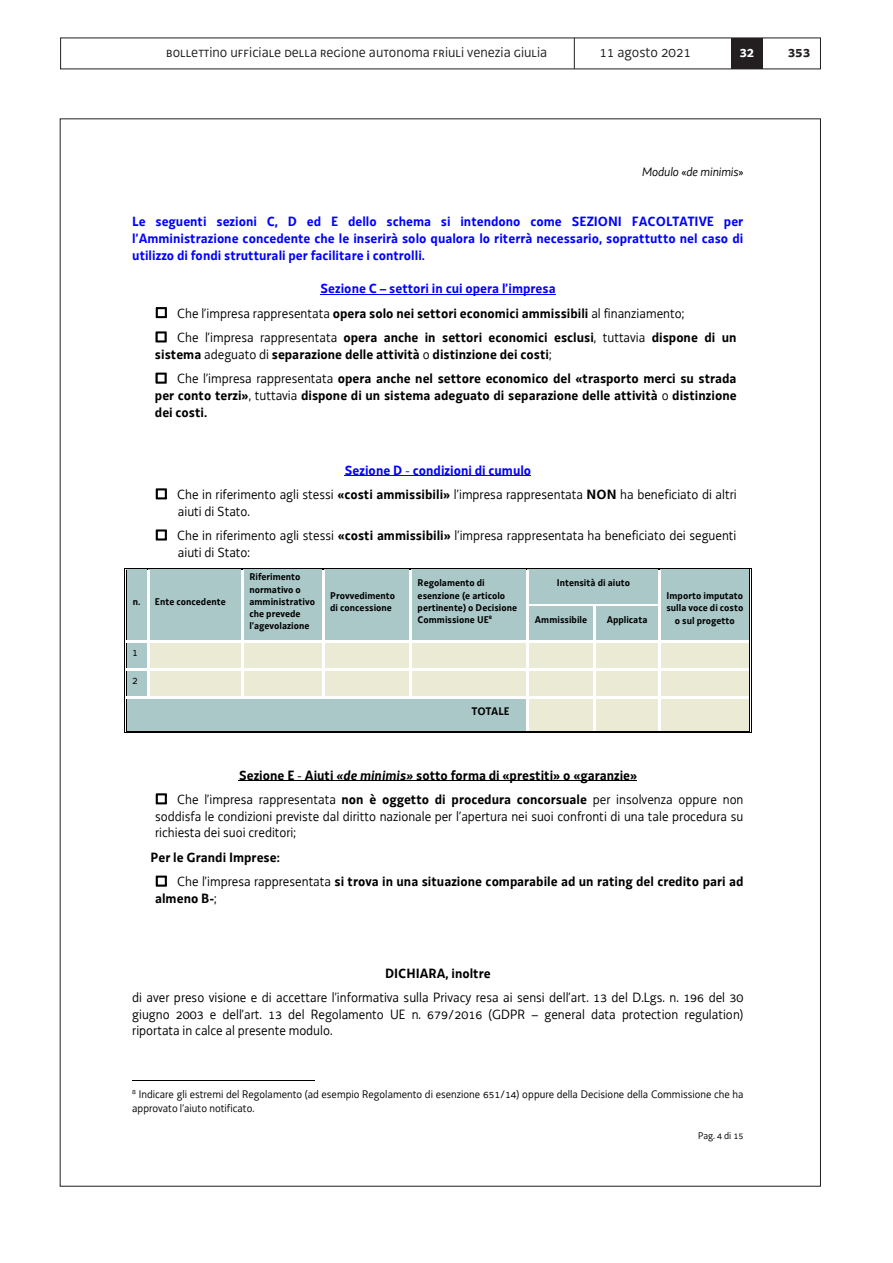
<style>
.page{position:relative;width:893px;height:1263px;background:#fff}
.page>*{position:absolute;margin:0;border:0;box-sizing:border-box;transform-origin:0 0}
.t1{font:15px "Decima UNI";color:#231f20}
.t2{font:15px "Decima WE";color:#231f20}
.t3{font:700 15px "Decima WE";color:#231f20}
.t4{font:700 15px "Decima WE";color:#fff}
.t5{font:13.95px/16.8px "Decima WE";color:#000}
.t6{font:700 13.95px/16.8px "Decima WE";color:#000}
.t7{font:700 13.95px/16.8px "Decima WE";color:#00f;text-align:justify}
.t8{font:italic 12.75px "Decima WE";color:#000}
.t9{font:11.4px/13.8px "Decima WE";color:#000}
.t10{font:700 11.4px "Decima WE";color:#000}
.t11{font:700 10.05px/12.1px "Decima WE";color:#000}
.t12{font:10.05px "Decima WE";color:#000}
.s1{font-style:normal}
.s2{font-weight:700}
.s3{font-weight:400}
.s4{font-style:italic}
</style>
<div class="page">
<div style="left:731px;top:38px;width:32px;height:31px;background:#231f20"></div>
<hr style="left:574px;top:38px;width:1px;height:31px;background:#231f20">
<hr style="left:320px;top:294px;width:236px;height:1px;background:#00f">
<svg style="left:156px;top:307px;width:11px;height:11px"></svg>
<svg style="left:156px;top:332px;width:10px;height:10px"></svg>
<svg style="left:156px;top:373px;width:10px;height:10px"></svg>
<hr style="left:344px;top:476px;width:187px;height:1px;background:#00f">
<svg style="left:156px;top:489px;width:11px;height:10px"></svg>
<svg style="left:156px;top:530px;width:11px;height:10px"></svg>
<div style="left:126px;top:570px;width:21px;height:70px;background:#aac8c8"></div>
<div style="left:149px;top:570px;width:92px;height:70px;background:#aac8c8"></div>
<div style="left:244px;top:570px;width:78px;height:70px;background:#aac8c8"></div>
<div style="left:325px;top:570px;width:84px;height:70px;background:#aac8c8"></div>
<div style="left:412px;top:570px;width:114px;height:70px;background:#aac8c8"></div>
<div style="left:529px;top:570px;width:129px;height:34px;background:#aac8c8"></div>
<div style="left:661px;top:570px;width:88px;height:70px;background:#aac8c8"></div>
<svg style="left:125px;top:568px;width:23px;height:2px"></svg>
<hr style="left:148px;top:568px;width:93px;height:1px;background:#000">
<hr style="left:148px;top:569px;width:93px;height:1px;background:#000">
<hr style="left:243px;top:568px;width:79px;height:1px;background:#000">
<hr style="left:243px;top:569px;width:79px;height:1px;background:#000">
<hr style="left:324px;top:568px;width:85px;height:1px;background:#000">
<hr style="left:324px;top:569px;width:85px;height:1px;background:#000">
<hr style="left:411px;top:568px;width:115px;height:1px;background:#000">
<hr style="left:411px;top:569px;width:115px;height:1px;background:#000">
<hr style="left:528px;top:568px;width:130px;height:1px;background:#000">
<hr style="left:528px;top:569px;width:130px;height:1px;background:#000">
<hr style="left:660px;top:568px;width:89px;height:1px;background:#000">
<hr style="left:660px;top:569px;width:89px;height:1px;background:#000">
<hr style="left:126px;top:570px;width:1px;height:34px;background:#000">
<hr style="left:125px;top:570px;width:1px;height:34px;background:#000">
<hr style="left:751px;top:570px;width:1px;height:34px;background:#000">
<hr style="left:749px;top:570px;width:1px;height:34px;background:#000">
<div style="left:529px;top:606px;width:64px;height:34px;background:#aac8c8"></div>
<div style="left:596px;top:606px;width:62px;height:34px;background:#aac8c8"></div>
<hr style="left:126px;top:606px;width:1px;height:34px;background:#000">
<hr style="left:125px;top:606px;width:1px;height:34px;background:#000">
<hr style="left:751px;top:606px;width:1px;height:34px;background:#000">
<hr style="left:749px;top:606px;width:1px;height:34px;background:#000">
<div style="left:149px;top:643px;width:92px;height:25px;background:#eaead5"></div>
<div style="left:244px;top:643px;width:78px;height:25px;background:#eaead5"></div>
<div style="left:325px;top:643px;width:84px;height:25px;background:#eaead5"></div>
<div style="left:412px;top:643px;width:114px;height:25px;background:#eaead5"></div>
<div style="left:529px;top:643px;width:64px;height:25px;background:#eaead5"></div>
<div style="left:596px;top:643px;width:62px;height:25px;background:#eaead5"></div>
<div style="left:661px;top:643px;width:88px;height:25px;background:#eaead5"></div>
<div style="left:149px;top:671px;width:92px;height:25px;background:#eaead5"></div>
<div style="left:244px;top:671px;width:78px;height:25px;background:#eaead5"></div>
<div style="left:325px;top:671px;width:84px;height:25px;background:#eaead5"></div>
<div style="left:412px;top:671px;width:114px;height:25px;background:#eaead5"></div>
<div style="left:529px;top:671px;width:64px;height:25px;background:#eaead5"></div>
<div style="left:596px;top:671px;width:62px;height:25px;background:#eaead5"></div>
<div style="left:661px;top:671px;width:88px;height:25px;background:#eaead5"></div>
<div style="left:126px;top:699px;width:400px;height:32px;background:#aac8c8"></div>
<div style="left:529px;top:699px;width:64px;height:32px;background:#eaead5"></div>
<div style="left:596px;top:699px;width:62px;height:32px;background:#eaead5"></div>
<div style="left:661px;top:699px;width:88px;height:32px;background:#eaead5"></div>
<svg style="left:126px;top:643px;width:21px;height:53px"></svg>
<svg style="left:749px;top:640px;width:3px;height:59px"></svg>
<hr style="left:126px;top:699px;width:1px;height:32px;background:#000">
<hr style="left:125px;top:699px;width:1px;height:34px;background:#000">
<hr style="left:126px;top:732px;width:400px;height:1px;background:#000">
<hr style="left:126px;top:731px;width:400px;height:1px;background:#000">
<hr style="left:526px;top:732px;width:67px;height:1px;background:#000">
<hr style="left:528px;top:731px;width:65px;height:1px;background:#000">
<hr style="left:593px;top:732px;width:65px;height:1px;background:#000">
<hr style="left:595px;top:731px;width:63px;height:1px;background:#000">
<hr style="left:658px;top:732px;width:91px;height:1px;background:#000">
<hr style="left:660px;top:731px;width:89px;height:1px;background:#000">
<hr style="left:751px;top:699px;width:1px;height:32px;background:#000">
<hr style="left:749px;top:699px;width:1px;height:32px;background:#000">
<hr style="left:239px;top:781px;width:398px;height:1px;background:#000">
<svg style="left:156px;top:793px;width:11px;height:11px"></svg>
<svg style="left:156px;top:876px;width:11px;height:10px"></svg>
<hr style="left:132px;top:1080px;width:183px;height:1px;background:#000">
<p class="t1" style="left:166px;top:43px;width:382px">bollettino ufficiale della regione autonoma friuli venezia giulia</p>
<p class="t2" style="left:599px;top:43px;width:93px">11 agosto 2021</p>
<p class="t4" style="left:739px;top:43px;width:16px">32</p>
<p class="t3" style="left:788px;top:43px;width:24px">353</p>
<p class="t8" style="left:642px;top:163px;width:103px">Modulo <span class="s1">«</span>de minimis<span class="s1">»</span></p>
<p class="t7" style="left:132px;top:213px;width:613px">Le seguenti sezioni C, D ed E dello schema si intendono come SEZIONI FACOLTATIVE per l’Amministrazione concedente che le inserirà solo qualora lo riterrà necessario, soprattutto nel caso di utilizzo di fondi strutturali per facilitare i controlli.</p>
<p class="t7" style="left:320px;top:280px;width:237px">Sezione C – settori in cui opera l’impresa</p>
<p class="t5" style="left:155px;top:305px;width:531px">◻ Che l’impresa rappresentata <span class="s2">opera solo nei settori economici ammissibili</span> al finanziamento;</p>
<p class="t6" style="left:155px;top:329px;width:583px">◻ <span class="s3">Che l’impresa rappresentata</span> opera anche in settori economici esclusi<span class="s3">, tuttavia</span> dispone di un sistema <span class="s3">adeguato di</span> separazione delle attività <span class="s3">o</span> distinzione dei costi<span class="s3">;</span></p>
<p class="t6" style="left:155px;top:370px;width:583px;text-align:justify">◻ <span class="s3">Che l’impresa rappresentata</span> opera anche nel settore economico del «trasporto merci su strada per conto terzi»<span class="s3">, tuttavia</span> dispone di un sistema adeguato di separazione delle attività <span class="s3">o</span> distinzione dei costi.</p>
<p class="t7" style="left:344px;top:462px;width:188px">Sezione D <span class="s3">-</span> condizioni di cumulo</p>
<p class="t5" style="left:178px;top:486px;width:560px;text-indent:-23px">◻ Che in riferimento agli stessi <span class="s2">«costi ammissibili»</span> l’impresa rappresentata <span class="s2">NON</span> ha beneficiato di altri aiuti di Stato.</p>
<p class="t5" style="left:178px;top:527px;width:560px;text-indent:-23px">◻ Che in riferimento agli stessi <span class="s2">«costi ammissibili»</span> l’impresa rappresentata ha beneficiato dei seguenti aiuti di Stato:</p>
<p class="t11" style="left:133px;top:595px;width:94px">n. Ente concedente</p>
<p class="t9" style="left:132px;top:645px;width:7px">1</p>
<p class="t9" style="left:132px;top:673px;width:7px">2</p>
<p class="t11" style="left:249px;top:571px;width:67px">Riferimento normativo o amministrativo che prevede l’agevolazione</p>
<p class="t11" style="left:330px;top:589px;width:66px">Provvedimento di concessione</p>
<p class="t11" style="left:418px;top:577px;width:101px">Regolamento di esenzione (e articolo pertinente) o Decisione<br>Commissione UE<sup>8</sup></p>
<p class="t11" style="left:557px;top:577px;width:75px">Intensità di aiuto</p>
<p class="t11" style="left:666px;top:590px;width:79px">Importo imputato sulla voce di costo</p>
<p class="t11" style="left:535px;top:614px;width:54px">Ammissibile</p>
<p class="t11" style="left:607px;top:614px;width:42px">Applicata</p>
<p class="t11" style="left:675px;top:614px;width:61px">o sul progetto</p>
<p class="t10" style="left:472px;top:704px;width:39px">TOTALE</p>
<p class="t6" style="left:239px;top:767px;width:400px">Sezione E <span class="s3">-</span> Aiuti <span class="s4">«de minimis»</span> sotto forma di «prestiti» o «garanzie»</p>
<p class="t5" style="left:155px;top:791px;width:590px;text-align:justify">◻ Che l’impresa rappresentata <span class="s2">non è oggetto di procedura concorsuale</span> per insolvenza oppure non soddisfa le condizioni previste dal diritto nazionale per l’apertura nei suoi confronti di una tale procedura su richiesta dei suoi creditori;</p>
<p class="t6" style="left:150px;top:849px;width:131px">Per le Grandi Imprese:</p>
<p class="t6" style="left:155px;top:873px;width:590px">◻ <span class="s3">Che l’impresa rappresentata</span> si trova in una situazione comparabile ad un rating del credito pari ad almeno B-<span class="s3">;</span></p>
<p class="t6" style="left:385px;top:965px;width:107px">DICHIARA, inoltre</p>
<p class="t5" style="left:132px;top:989px;width:613px;text-align:justify">di aver preso visione e di accettare l’informativa sulla Privacy resa ai sensi dell’art. 13 del D.Lgs. n. 196 del 30 giugno 2003 e dell’art. 13 del Regolamento UE n. 679/2016 (GDPR – general data protection regulation) riportata in calce al presente modulo.</p>
<p class="t9" style="left:132px;top:1087px;width:613px"><sup>8</sup> Indicare gli estremi del Regolamento (ad esempio Regolamento di esenzione 651/14) oppure della Decisione della Commissione che ha approvato l’aiuto notificato.</p>
<p class="t12" style="left:698px;top:1130px;width:47px">Pag. 4 di 15</p>
</div>
